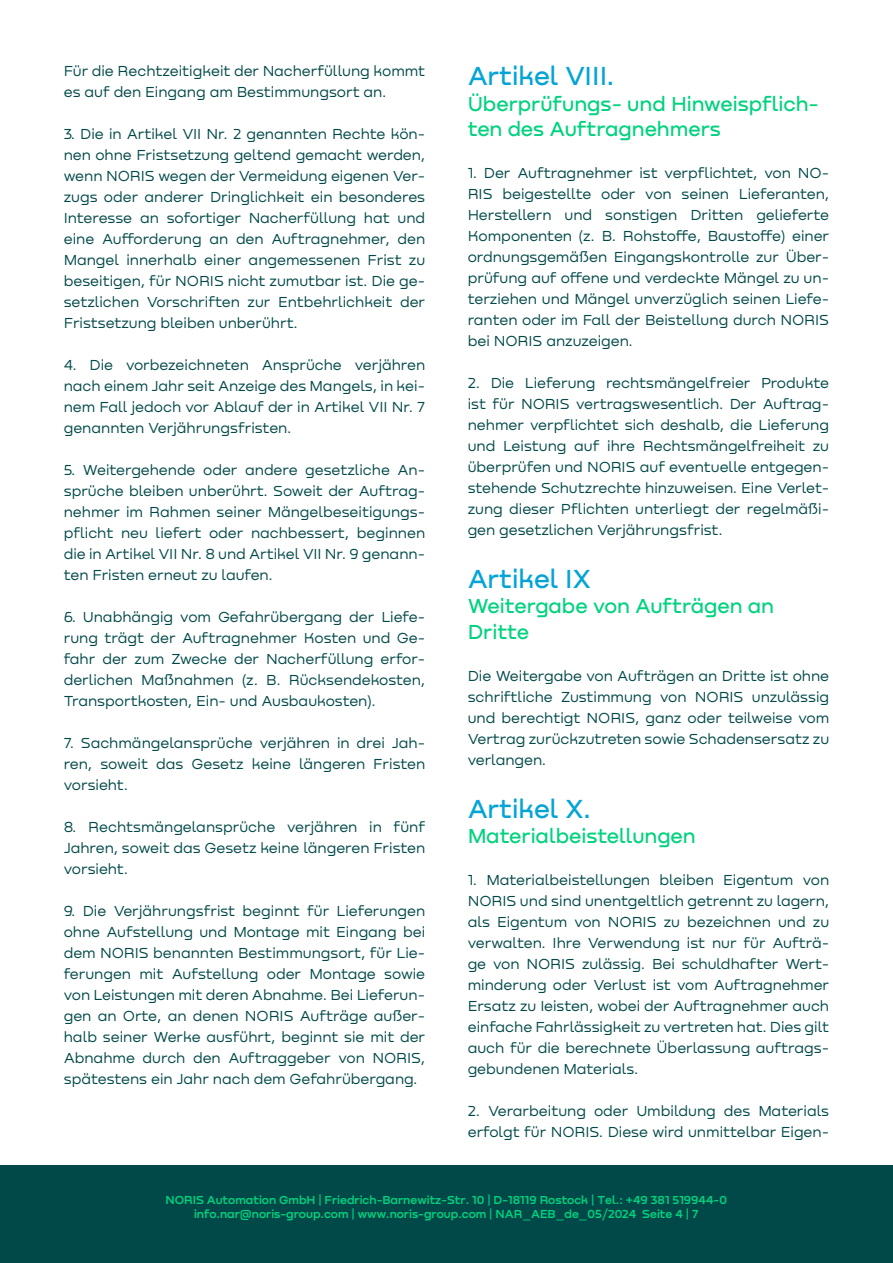
<style>
.page{position:relative;width:893px;height:1263px;background:#fff}
.page>*{position:absolute;margin:0;border:0;box-sizing:border-box;transform-origin:0 0}
.t1{font:500 27px "Nekst";letter-spacing:-.005em;color:#05a4d6}
.t2{font:500 21px/25.2px "Nekst";letter-spacing:-.005em;color:#00d27e}
.t3{font:15px/21px "Nekst";letter-spacing:-.005em;color:#014948;text-align:justify}
.t4{font:600 12px/14.4px "Nekst";color:#00d27e;text-align:center}
</style>
<div class="page">
<div style="left:0;top:1165px;width:893px;height:98px;background:#014948"></div>
<p class="t3" style="left:64px;top:60px;width:363px">Für die Rechtzeitigkeit der Nacherfüllung kommt es auf den Eingang am Bestimmungsort an.</p>
<p class="t3" style="left:64px;top:123px;width:363px">3. Die in Artikel VII Nr. 2 genannten Rechte kön&shy;nen ohne Fristsetzung geltend gemacht werden, wenn NORIS wegen der Vermeidung eigenen Ver&shy;zugs oder anderer Dringlichkeit ein besonderes Interesse an sofortiger Nacherfüllung hat und eine Aufforderung an den Auftragnehmer, den Mangel innerhalb einer angemessenen Frist zu beseitigen, für NORIS nicht zumutbar ist. Die ge&shy;setzlichen Vorschriften zur Entbehrlichkeit der Fristsetzung bleiben unberührt.</p>
<p class="t3" style="left:64px;top:354px;width:363px">4. Die vorbezeichneten Ansprüche verjähren nach einem Jahr seit Anzeige des Mangels, in kei&shy;nem Fall jedoch vor Ablauf der in Artikel VII Nr. 7 genannten Verjährungsfristen.</p>
<p class="t3" style="left:64px;top:459px;width:363px">5. Weitergehende oder andere gesetzliche An&shy;sprüche bleiben unberührt. Soweit der Auftrag&shy;nehmer im Rahmen seiner Mängelbeseitigungs&shy;pflicht neu liefert oder nachbessert, beginnen die in Artikel VII Nr. 8 und Artikel VII Nr. 9 genann&shy;ten Fristen erneut zu laufen.</p>
<p class="t3" style="left:64px;top:606px;width:363px">6. Unabhängig vom Gefahrübergang der Liefe&shy;rung trägt der Auftragnehmer Kosten und Ge&shy;fahr der zum Zwecke der Nacherfüllung erfor&shy;derlichen Maßnahmen (z. B. Rücksendekosten, Transportkosten, Ein- und Ausbaukosten).</p>
<p class="t3" style="left:64px;top:732px;width:363px">7. Sachmängelansprüche verjähren in drei Jah&shy;ren, soweit das Gesetz keine längeren Fristen vorsieht.</p>
<p class="t3" style="left:64px;top:816px;width:363px">8. Rechtsmängelansprüche verjähren in fünf Jahren, soweit das Gesetz keine längeren Fristen vorsieht.</p>
<p class="t3" style="left:64px;top:900px;width:363px">9. Die Verjährungsfrist beginnt für Lieferungen ohne Aufstellung und Montage mit Eingang bei dem NORIS benannten Bestimmungsort, für Lie&shy;ferungen mit Aufstellung oder Montage sowie von Leistungen mit deren Abnahme. Bei Lieferun&shy;gen an Orte, an denen NORIS Aufträge außer&shy;halb seiner Werke ausführt, beginnt sie mit der Abnahme durch den Auftraggeber von NORIS, spätestens ein Jahr nach dem Gefahrübergang.</p>
<h1 class="t1" style="left:468px;top:60px;width:148px">Artikel VIII.</h1>
<h2 class="t2" style="left:468px;top:90px;width:353px">Überprüfungs- und Hinweispflich&shy;ten des Auftragnehmers</h2>
<p class="t3" style="left:468px;top:162px;width:363px">1. Der Auftragnehmer ist verpflichtet, von NO-RIS beigestellte oder von seinen Lieferanten, Herstellern und sonstigen Dritten gelieferte Komponenten (z. B. Rohstoffe, Baustoffe) einer ordnungsgemäßen Eingangskontrolle zur Über&shy;prüfung auf offene und verdeckte Mängel zu un&shy;terziehen und Mängel unverzüglich seinen Liefe&shy;ranten oder im Fall der Beistellung durch NORIS bei NORIS anzuzeigen.</p>
<p class="t3" style="left:468px;top:372px;width:363px">2. Die Lieferung rechtsmängelfreier Produkte ist für NORIS vertragswesentlich. Der Auftrag&shy;nehmer verpflichtet sich deshalb, die Lieferung und Leistung auf ihre Rechtsmängelfreiheit zu überprüfen und NORIS auf eventuelle entgegen&shy;stehende Schutzrechte hinzuweisen. Eine Verlet&shy;zung dieser Pflichten unterliegt der regelmäßi&shy;gen gesetzlichen Verjährungsfrist.</p>
<h1 class="t1" style="left:468px;top:563px;width:125px">Artikel IX</h1>
<h2 class="t2" style="left:468px;top:593px;width:308px">Weitergabe von Aufträgen an<br>Dritte</h2>
<p class="t3" style="left:468px;top:665px;width:363px">Die Weitergabe von Aufträgen an Dritte ist ohne schriftliche Zustimmung von NORIS unzulässig und berechtigt NORIS, ganz oder teilweise vom Vertrag zurückzutreten sowie Schadensersatz zu verlangen.</p>
<h1 class="t1" style="left:468px;top:793px;width:125px">Artikel X.</h1>
<h2 class="t2" style="left:468px;top:823px;width:229px">Materialbeistellungen</h2>
<p class="t3" style="left:468px;top:869px;width:363px">1. Materialbeistellungen bleiben Eigentum von NORIS und sind unentgeltlich getrennt zu lagern, als Eigentum von NORIS zu bezeichnen und zu verwalten. Ihre Verwendung ist nur für Aufträ&shy;ge von NORIS zulässig. Bei schuldhafter Wert&shy;minderung oder Verlust ist vom Auftragnehmer Ersatz zu Ieisten, wobei der Auftragnehmer auch einfache Fahrlässigkeit zu vertreten hat. Dies gilt auch für die berechnete Überlassung auftrags&shy;gebundenen Materials.</p>
<p class="t3" style="left:468px;top:1100px;width:363px">2. Verarbeitung oder Umbildung des Materials erfolgt für NORIS. Diese wird unmittelbar Eigen-</p>
<p class="t4" style="left:165px;top:1192px;width:563px">NORIS Automation GmbH | Friedrich-Barnewitz-Str. 10 | D-18119 Rostock | Tel.: +49 381 519944-0 info.nar@noris-group.com | www.noris-group.com | NAR_AEB_de_05/2024 Seite 4 | 7</p>
</div>
